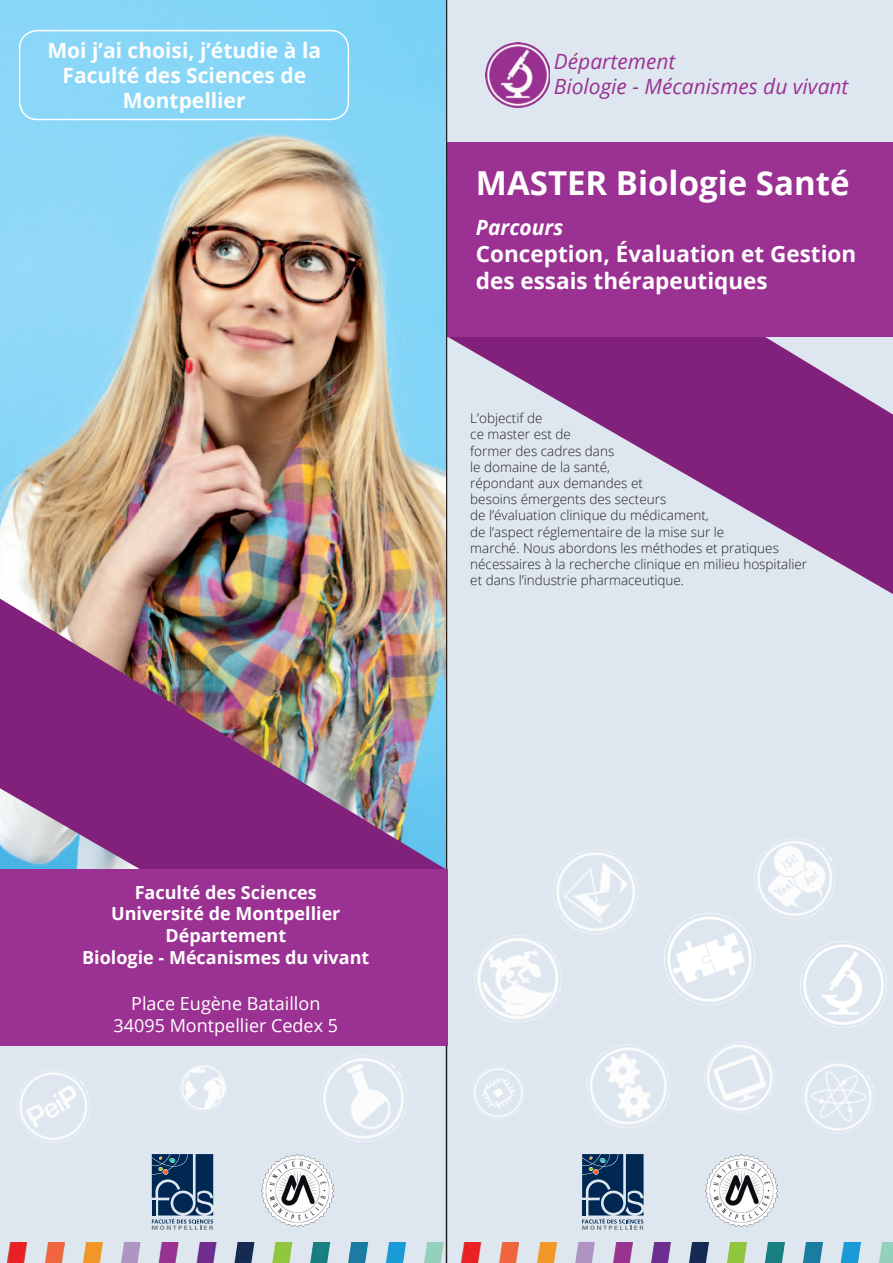
<style>
.page{position:relative;width:893px;height:1263px;background:#dee7ef}
.page>*{position:absolute;margin:0;border:0;box-sizing:border-box;transform-origin:0 0}
.t1{font:700 33px "Open Sans";color:#fff}
.t2{font:700 22.5px/27px "Open Sans";color:#fff}
.t3{font:700 21px/25.2px "Open Sans";color:#fff;text-align:center}
.t4{font:italic 21px/25.2px "Open Sans";color:#9b3293}
.t5{font:italic 700 21px "Open Sans";color:#fff}
.t6{font:700 18px/21.6px "Open Sans";color:#fff;text-align:center}
.t7{font:18px/21.6px "Open Sans";color:#fff;text-align:center}
.t8{font:300 13.5px/16.2px "Open Sans";color:#231f20}
</style>
<div class="page">
<svg style="left:447px;top:337px;width:446px;height:257px"></svg>
<div style="left:446px;top:142px;width:447px;height:195px;background:#9b3293"></div>
<img style="left:486px;top:43px;width:63px;height:65px">
<img style="left:303px;top:1045px;width:123px;height:97px">
<img style="left:181px;top:1065px;width:46px;height:45px">
<img style="left:474px;top:935px;width:88px;height:87px">
<img style="left:474px;top:1068px;width:50px;height:49px">
<img style="left:664px;top:914px;width:90px;height:90px">
<img style="left:704px;top:1042px;width:71px;height:71px">
<img style="left:739px;top:838px;width:96px;height:97px">
<img style="left:535px;top:849px;width:103px;height:103px">
<img style="left:587px;top:1044px;width:83px;height:84px">
<img style="left:17px;top:1070px;width:73px;height:73px">
<img style="left:802px;top:1061px;width:73px;height:72px">
<img style="left:461px;top:1243px;width:432px;height:20px">
<img style="left:7px;top:1243px;width:439px;height:20px">
<img style="left:800px;top:941px;width:87px;height:87px">
<hr style="left:446px;top:0;width:1px;height:1263px;background:#231f20">
<svg style="left:582px;top:1154px;width:62px;height:76px"></svg>
<svg style="left:152px;top:1154px;width:61px;height:76px"></svg>
<img style="left:705px;top:1154px;width:72px;height:72px">
<img style="left:261px;top:1154px;width:72px;height:72px">
<img style="left:0;top:0;width:446px;height:599px">
<div style="left:19px;top:30px;width:330px;height:90px;border:2px solid #fff;border-radius:18px"></div>
<img style="left:0;top:599px;width:446px;height:270px">
<div style="left:0;top:869px;width:447px;height:176px;background:#9b3293"></div>
<h3 class="t3" style="left:47px;top:37px;width:275px">Moi j’ai choisi, j’étudie à la<br>Faculté des Sciences de<br>Montpellier</h3>
<h3 class="t4" style="left:554px;top:48px;width:296px">Département<br>Biologie - Mécanismes du vivant</h3>
<h1 class="t1" style="left:476px;top:160px;width:375px">MASTER Biologie Santé</h1>
<h3 class="t5" style="left:476px;top:213px;width:89px">Parcours</h3>
<h2 class="t2" style="left:476px;top:240px;width:382px">Conception, Évaluation et Gestion des essais thérapeutiques</h2>
<p class="t8" style="left:470px;top:410px;width:338px">L’objectif de<br>ce master est de<br>former des cadres dans<br>le domaine de la santé,<br>répondant aux demandes et<br>besoins émergents des secteurs<br>de l’évaluation clinique du médicament,<br>de l’aspect réglementaire de la mise sur le<br>marché. Nous abordons les méthodes et pratiques nécessaires à la recherche clinique en milieu hospitalier et dans l’industrie pharmaceutique.</p>
<h3 class="t6" style="left:82px;top:881px;width:289px">Faculté des Sciences<br>Université de Montpellier<br>Département<br>Biologie - Mécanismes du vivant</h3>
<h3 class="t7" style="left:114px;top:992px;width:226px">Place Eugène Bataillon<br>34095 Montpellier Cedex 5</h3>
</div>
